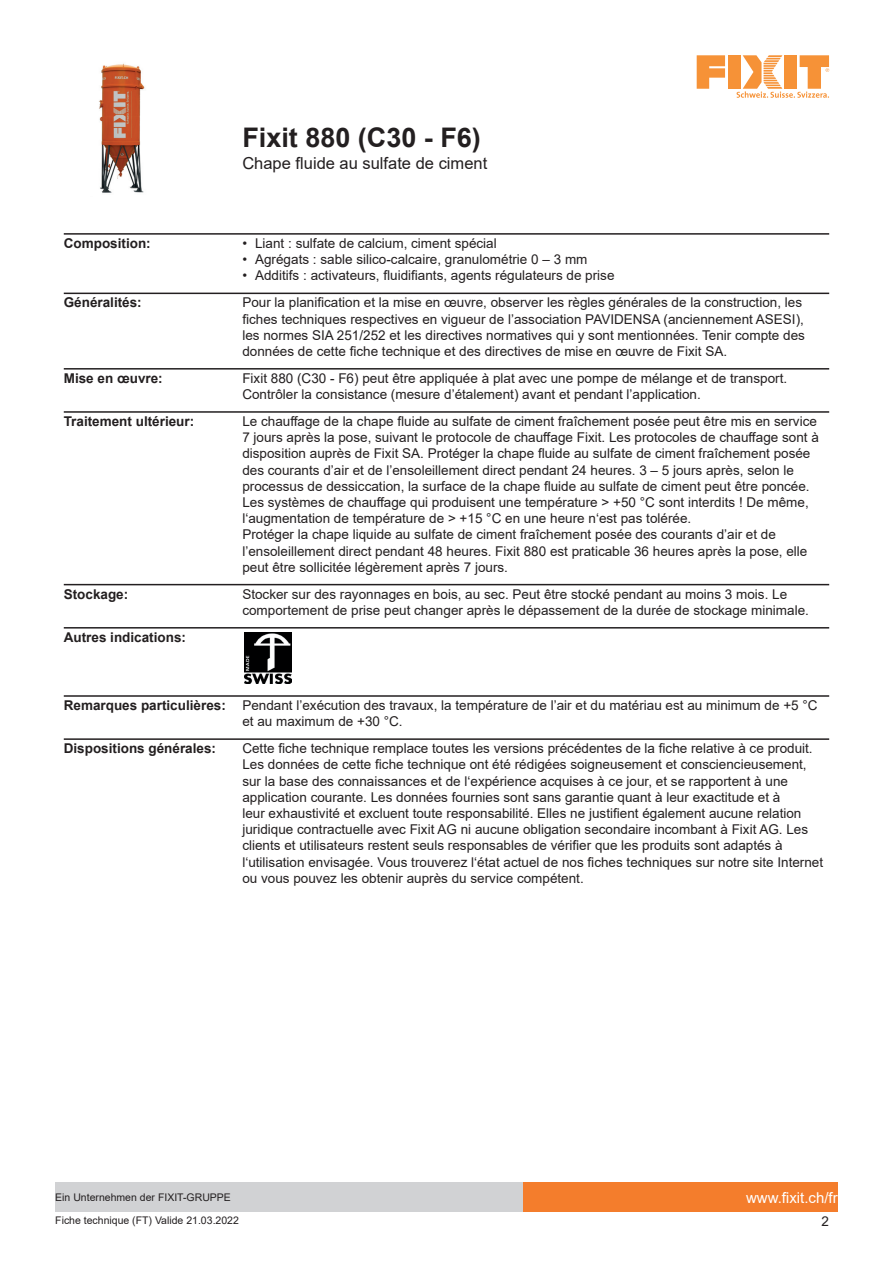
<style>
.page{position:relative;width:893px;height:1263px;background:#fff}
.page>*{position:absolute;margin:0;border:0;box-sizing:border-box;transform-origin:0 0}
.t1{font:700 27px "Arial";color:#231f20}
.t2{font:16.5px "Arial";color:#231f20}
.t3{font:15px "Arial";color:#fff}
.t4{font:13.5px/16.2px "Arial";color:#231f20}
.t5{font:700 13.5px "Arial";color:#231f20}
.t6{font:10.5px "Arial";color:#231f20}
.s1{font-weight:700}
</style>
<div class="page">
<img style="left:99px;top:63px;width:46px;height:130px">
<svg style="left:697px;top:55px;width:28px;height:34px"></svg>
<div style="left:728px;top:55px;width:12px;height:34px;background:#f69237"></div>
<svg style="left:737px;top:55px;width:92px;height:43px"></svg>
<div style="left:523px;top:1182px;width:315px;height:30px;background:#f47d2c"></div>
<div style="left:55px;top:1182px;width:468px;height:30px;background:#d1d2d4"></div>
<hr style="left:64px;top:233px;width:765px;height:2px;background:#231f20">
<hr style="left:64px;top:293px;width:765px;height:1px;background:#231f20">
<hr style="left:64px;top:368px;width:765px;height:2px;background:#231f20">
<hr style="left:64px;top:411px;width:765px;height:2px;background:#231f20">
<hr style="left:64px;top:584px;width:765px;height:1px;background:#231f20">
<hr style="left:64px;top:627px;width:765px;height:1px;background:#231f20">
<img style="left:245px;top:632px;width:46px;height:51px">
<hr style="left:64px;top:695px;width:765px;height:2px;background:#231f20">
<hr style="left:64px;top:738px;width:765px;height:2px;background:#231f20">
<h1 class="t1" style="left:242px;top:119px;width:240px">Fixit 880 (C30 - F6)</h1>
<p class="t2" style="left:242px;top:152px;width:246px">Chape fluide au sulfate de ciment</p>
<p class="t5" style="left:64px;top:234px;width:88px">Composition:</p>
<p class="t4" style="left:242px;top:235px;width:256px">• Liant : sulfate de calcium, ciment spécial</p>
<p class="t4" style="left:242px;top:251px;width:347px">• Agrégats : sable silico-calcaire, granulométrie 0 – 3 mm</p>
<p class="t4" style="left:242px;top:267px;width:374px">• Additifs : activateurs, fluidifiants, agents régulateurs de prise</p>
<p class="t5" style="left:64px;top:293px;width:80px">Généralités:</p>
<p class="t4" style="left:242px;top:294px;width:564px">Pour la planification et la mise en œuvre, observer les règles générales de la construction, les fiches techniques respectives en vigueur de l’association PAVIDENSA (anciennement ASESI), les normes SIA 251/252 et les directives normatives qui y sont mentionnées. Tenir compte des données de cette fiche technique et des directives de mise en œuvre de Fixit SA.</p>
<p class="t5" style="left:64px;top:369px;width:101px">Mise en œuvre:</p>
<p class="t4" style="left:242px;top:370px;width:546px">Fixit 880 (C30 - F6) peut être appliquée à plat avec une pompe de mélange et de transport.<br>Contrôler la consistance (mesure d’étalement) avant et pendant l’application.</p>
<p class="t5" style="left:64px;top:412px;width:132px">Traitement ultérieur:</p>
<p class="t4" style="left:242px;top:413px;width:578px">Le chauffage de la chape fluide au sulfate de ciment fraîchement posée peut être mis en service 7 jours après la pose, suivant le protocole de chauffage Fixit. Les protocoles de chauffage sont à disposition auprès de Fixit SA. Protéger la chape fluide au sulfate de ciment fraîchement posée des courants d’air et de l’ensoleillement direct pendant 24 heures. 3 – 5 jours après, selon le processus de dessiccation, la surface de la chape fluide au sulfate de ciment peut être poncée.<br>Les systèmes de chauffage qui produisent une température &gt; +50 °C sont interdits ! De même, l‘augmentation de température de &gt; +15 °C en une heure n‘est pas tolérée.<br>Protéger la chape liquide au sulfate de ciment fraîchement posée des courants d’air et de l’ensoleillement direct pendant 48 heures. Fixit 880 est praticable 36 heures après la pose, elle peut être sollicitée légèrement après 7 jours.</p>
<p class="t5" style="left:64px;top:584px;width:66px">Stockage:</p>
<p class="t4" style="left:242px;top:586px;width:568px">Stocker sur des rayonnages en bois, au sec. Peut être stocké pendant au moins 3 mois. Le comportement de prise peut changer après le dépassement de la durée de stockage minimale.</p>
<p class="t5" style="left:64px;top:628px;width:124px">Autres indications:</p>
<p class="t4" style="left:242px;top:697px;width:577px;text-indent:-179px"><span class="s1">Remarques particulières:</span> Pendant l’exécution des travaux, la température de l’air et du matériau est au minimum de +5 °C et au maximum de +30 °C.</p>
<p class="t5" style="left:64px;top:739px;width:154px">Dispositions générales:</p>
<p class="t4" style="left:242px;top:740px;width:582px">Cette fiche technique remplace toutes les versions précédentes de la fiche relative à ce produit.<br>Les données de cette fiche technique ont été rédigées soigneusement et consciencieusement, sur la base des connaissances et de l‘expérience acquises à ce jour, et se rapportent à une application courante. Les données fournies sont sans garantie quant à leur exactitude et à<br>leur exhaustivité et excluent toute responsabilité. Elles ne justifient également aucune relation juridique contractuelle avec Fixit AG ni aucune obligation secondaire incombant à Fixit AG. Les clients et utilisateurs restent seuls responsables de vérifier que les produits sont adaptés à l‘utilisation envisagée. Vous trouverez l‘état actuel de nos fiches techniques sur notre site Internet ou vous pouvez les obtenir auprès du service compétent.</p>
<p class="t6" style="left:55px;top:1190px;width:177px">Ein Unternehmen der FIXIT-GRUPPE</p>
<p class="t3" style="left:746px;top:1187px;width:93px">www.fixit.ch/fr</p>
<p class="t6" style="left:55px;top:1213px;width:185px">Fiche technique (FT) Valide 21.03.2022</p>
<p class="t4" style="left:821px;top:1213px;width:9px">2</p>
</div>
